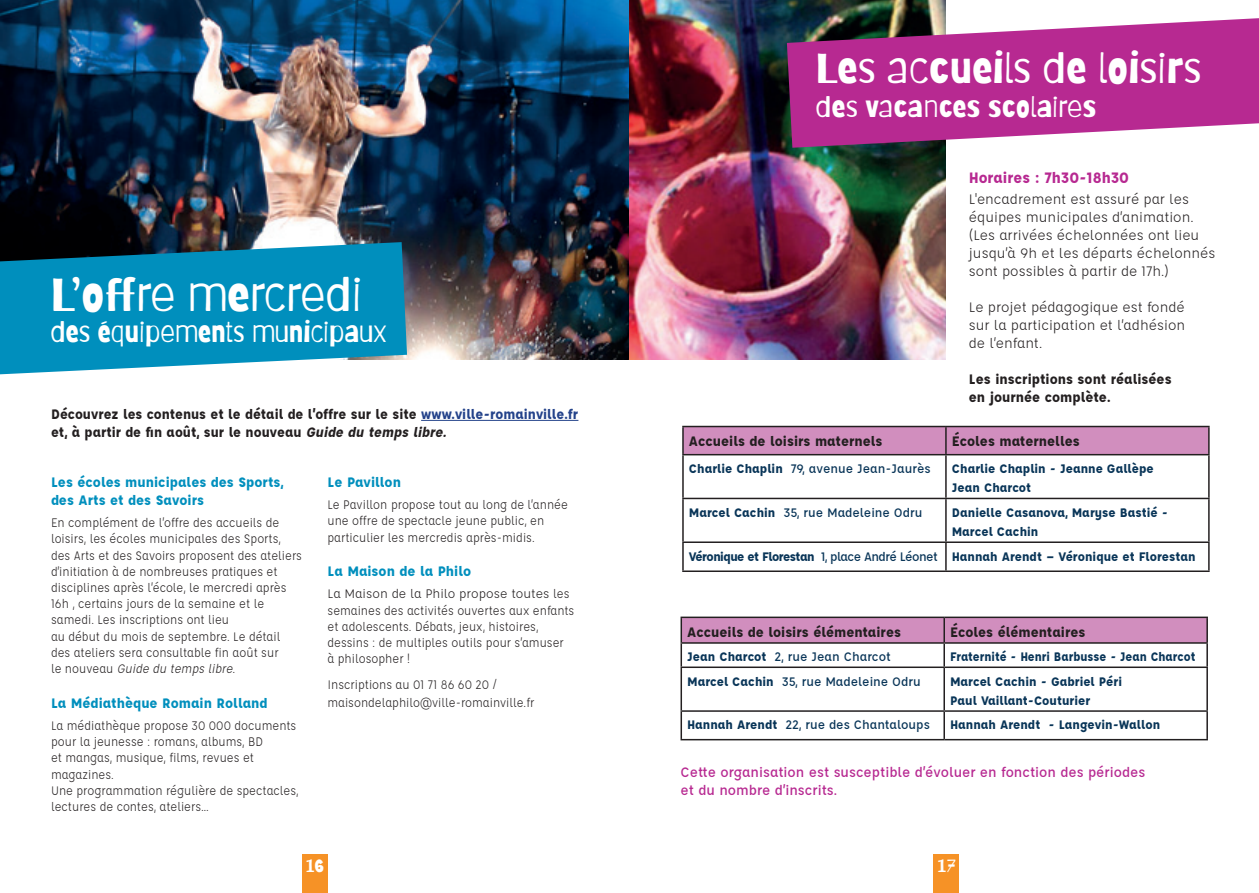
<style>
.page{position:relative;width:1259px;height:893px;background:#fff}
.page>*{position:absolute;margin:0;border:0;box-sizing:border-box;transform-origin:0 0}
.t1{font:46.5px "Barriecito";color:#fff}
.t2{font:42px "Barriecito";color:#fff}
.t3{font:28.5px "Barriecito";color:#fff;scale:.95 1}
.t4{font:28.5px "Barriecito";color:#fff}
.t5{font:18px "Barriecito";color:#fff}
.t6{font:700 16.5px "Affogato";color:#b72991}
.t7{font:700 15px/18px "Affogato";color:#231f20}
.t8{font:15px/18px "Affogato";color:#231f20}
.t9{font:700 15px/18px "Affogato";color:#008fbd}
.t10{font:500 15px/18px "Affogato";color:#b72991}
.t11{font:13.5px/16.2px "Affogato";color:#231f20;scale:.92 1}
.t12{font:700 13.5px/19.5px "Affogato";color:#093558}
.t13{font:13.5px/16.2px "Affogato";color:#231f20}
.t14{font:500 13.5px "Affogato";color:#093558}
.t15{font:700 13.5px "Affogato";color:#093558;scale:.95 1}
.s1{color:#23428a}
.s2{font-style:italic}
.s3{font-weight:700}
.s4{font-weight:500}
</style>
<div class="page">
<div style="left:302px;top:854px;width:25px;height:39px;background:#f69226"></div>
<div style="left:933px;top:854px;width:26px;height:39px;background:#f69226"></div>
<img style="left:0;top:0;width:946px;height:359px">
<svg style="left:787px;top:18px;width:472px;height:130px;background:#b64598"></svg>
<svg style="left:0;top:242px;width:407px;height:132px;background:#158fb6"></svg>
<hr style="left:682px;top:426px;width:264px;height:1px;background:#231f20">
<hr style="left:682px;top:427px;width:2px;height:27px;background:#231f20">
<svg style="left:683px;top:426px;width:526px;height:28px;background:#c788b5"></svg>
<hr style="left:682px;top:454px;width:264px;height:1px;background:#231f20">
<hr style="left:682px;top:455px;width:2px;height:43px;background:#231f20">
<hr style="left:946px;top:454px;width:263px;height:1px;background:#231f20">
<hr style="left:945px;top:455px;width:1px;height:43px;background:#231f20">
<hr style="left:1208px;top:455px;width:1px;height:43px;background:#231f20">
<hr style="left:682px;top:498px;width:264px;height:1px;background:#231f20">
<hr style="left:682px;top:499px;width:2px;height:42px;background:#231f20">
<hr style="left:946px;top:498px;width:263px;height:1px;background:#231f20">
<hr style="left:945px;top:499px;width:1px;height:42px;background:#231f20">
<hr style="left:1208px;top:499px;width:1px;height:42px;background:#231f20">
<hr style="left:682px;top:541px;width:264px;height:2px;background:#231f20">
<hr style="left:682px;top:543px;width:2px;height:27px;background:#231f20">
<hr style="left:946px;top:541px;width:263px;height:2px;background:#231f20">
<svg style="left:945px;top:543px;width:1px;height:27px"></svg>
<svg style="left:1208px;top:543px;width:1px;height:27px"></svg>
<hr style="left:682px;top:570px;width:264px;height:2px;background:#231f20">
<hr style="left:946px;top:570px;width:263px;height:2px;background:#231f20">
<div style="left:682px;top:618px;width:524px;height:24px;background:#d18ebe"></div>
<hr style="left:680px;top:617px;width:264px;height:1px;background:#231f20">
<hr style="left:680px;top:618px;width:2px;height:24px;background:#231f20">
<hr style="left:944px;top:617px;width:264px;height:1px;background:#231f20">
<hr style="left:943px;top:618px;width:2px;height:24px;background:#231f20">
<hr style="left:1206px;top:618px;width:2px;height:24px;background:#231f20">
<hr style="left:680px;top:642px;width:264px;height:2px;background:#231f20">
<hr style="left:680px;top:644px;width:2px;height:22px;background:#231f20">
<hr style="left:944px;top:642px;width:264px;height:2px;background:#231f20">
<hr style="left:943px;top:644px;width:2px;height:22px;background:#231f20">
<hr style="left:1206px;top:644px;width:2px;height:22px;background:#231f20">
<hr style="left:680px;top:666px;width:264px;height:2px;background:#231f20">
<hr style="left:680px;top:668px;width:2px;height:42px;background:#231f20">
<hr style="left:944px;top:666px;width:264px;height:2px;background:#231f20">
<hr style="left:943px;top:668px;width:2px;height:42px;background:#231f20">
<hr style="left:1206px;top:668px;width:2px;height:42px;background:#231f20">
<hr style="left:680px;top:710px;width:264px;height:2px;background:#231f20">
<hr style="left:680px;top:712px;width:2px;height:27px;background:#231f20">
<hr style="left:944px;top:710px;width:264px;height:2px;background:#231f20">
<hr style="left:943px;top:712px;width:2px;height:27px;background:#231f20">
<hr style="left:1206px;top:712px;width:2px;height:27px;background:#231f20">
<hr style="left:680px;top:739px;width:264px;height:1px;background:#231f20">
<hr style="left:944px;top:739px;width:264px;height:1px;background:#231f20">
<hr style="left:421px;top:420px;width:157px;height:1px;background:#23428a">
<h1 class="t1" style="left:50px;top:262px;width:313px">L’offre mercredi</h1>
<h3 class="t3" style="left:50px;top:313px;width:356px">des équipements municipaux</h3>
<p class="t7" style="left:51px;top:404px;width:528px">Découvrez les contenus et le détail de l’offre sur le site <span class="s1">www.ville-romainville.fr </span>et, à partir de fin août, sur le nouveau <span class="s2">Guide du temps libre.</span></p>
<p class="t9" style="left:51px;top:473px;width:234px">Les écoles municipales des Sports, des Arts et des Savoirs</p>
<p class="t11" style="left:51px;top:515px;width:274px">En complément de l’offre des accueils de loisirs, les écoles municipales des Sports, des Arts et des Savoirs proposent des ateliers d’initiation à de nombreuses pratiques et disciplines après l’école, le mercredi après 16h , certains jours de la semaine et le samedi. Les inscriptions ont lieu<br>au début du mois de septembre. Le détail des ateliers sera consultable fin août sur<br>l e n o u v e a u <span class="s2">Guide du temps libre.</span></p>
<p class="t9" style="left:51px;top:693px;width:218px">La Médiathèque Romain Rolland</p>
<p class="t11" style="left:51px;top:717px;width:271px">La médiathèque propose 30 000 documents pour la jeunesse : romans, albums, BD<br>et mangas, musique, films, revues et magazines.<br>Une programmation régulière de spectacles, lectures de contes, ateliers…</p>
<p class="t9" style="left:327px;top:473px;width:75px">Le Pavillon</p>
<p class="t11" style="left:327px;top:497px;width:263px">Le Pavillon propose tout au long de l’année une offre de spectacle jeune public, en particulier les mercredis après-midis.</p>
<p class="t9" style="left:327px;top:562px;width:145px">La Maison de la Philo</p>
<p class="t13" style="left:327px;top:586px;width:248px">La Maison de la Philo propose toutes les semaines des activités ouvertes aux enfants et adolescents. Débats, jeux, histoires, dessins : de multiples outils pour s’amuser<br>à philosopher !</p>
<p class="t11" style="left:327px;top:675px;width:226px;line-height:18px">Inscriptions au 01 71 86 60 20 / maisondelaphilo@ville-romainville.fr</p>
<h2 class="t2" style="left:815px;top:39px;width:387px">Les accueils de loisirs</h2>
<h3 class="t4" style="left:815px;top:87px;width:282px">des vacances scolaires</h3>
<p class="t6" style="left:969px;top:167px;width:162px">Horaires : 7h30-18h30</p>
<p class="t8" style="left:969px;top:190px;width:248px">L'encadrement est assuré par les équipes municipales d’animation. (Les arrivées échelonnées ont lieu jusqu’à 9h et les départs échelonnés sont possibles à partir de 17h.)</p>
<p class="t8" style="left:969px;top:298px;width:218px;text-align:justify">Le projet pédagogique est fondé sur la participation et l’adhésion de l’enfant.</p>
<p class="t7" style="left:969px;top:370px;width:204px">Les inscriptions sont réalisées en journée complète.</p>
<p class="t7" style="left:689px;top:432px;width:195px">Accueils de loisirs maternels</p>
<p class="t7" style="left:952px;top:432px;width:129px">Écoles maternelles</p>
<p class="t14" style="left:689px;top:460px;width:243px"><span class="s3">Charlie Chaplin</span> 79, avenue Jean-Jaurès</p>
<p class="t12" style="left:952px;top:459px;width:203px">Charlie Chaplin - Jeanne Gallèpe<br>Jean Charcot</p>
<p class="t14" style="left:689px;top:504px;width:235px"><span class="s3">Marcel Cachin</span> 35, rue Madeleine Odru</p>
<p class="t12" style="left:952px;top:502px;width:218px">Danielle Casanova, Maryse Bastié -<br>Marcel Cachin</p>
<p class="t12" style="left:689px;top:546px;width:508px">Véronique et Florestan <span class="s4">1, place André Léonet</span> Hannah Arendt – Véronique et Florestan</p>
<p class="t7" style="left:687px;top:623px;width:215px">Accueils de loisirs élémentaires</p>
<p class="t7" style="left:950px;top:623px;width:137px">Écoles élémentaires</p>
<p class="t14" style="left:687px;top:648px;width:205px"><span class="s3">Jean Charcot</span> 2, rue Jean Charcot</p>
<p class="t15" style="left:950px;top:648px;width:260px">Fraternité - Henri Barbusse - Jean Charcot</p>
<p class="t14" style="left:687px;top:673px;width:235px"><span class="s3">Marcel Cachin</span> 35, rue Madeleine Odru</p>
<p class="t12" style="left:950px;top:671px;width:173px">Marcel Cachin - Gabriel Péri<br>Paul Vaillant-Couturier</p>
<p class="t14" style="left:687px;top:716px;width:244px"><span class="s3">Hannah Arendt</span> 22, rue des Chantaloups</p>
<p class="t12" style="left:950px;top:715px;width:211px">Hannah Arendt - Langevin-Wallon</p>
<p class="t10" style="left:680px;top:763px;width:466px">Cette organisation est susceptible d’évoluer en fonction des périodes et du nombre d’inscrits.</p>
<h3 class="t5" style="left:306px;top:853px;width:19px">16</h3>
<h3 class="t5" style="left:937px;top:853px;width:19px">17</h3>
</div>
